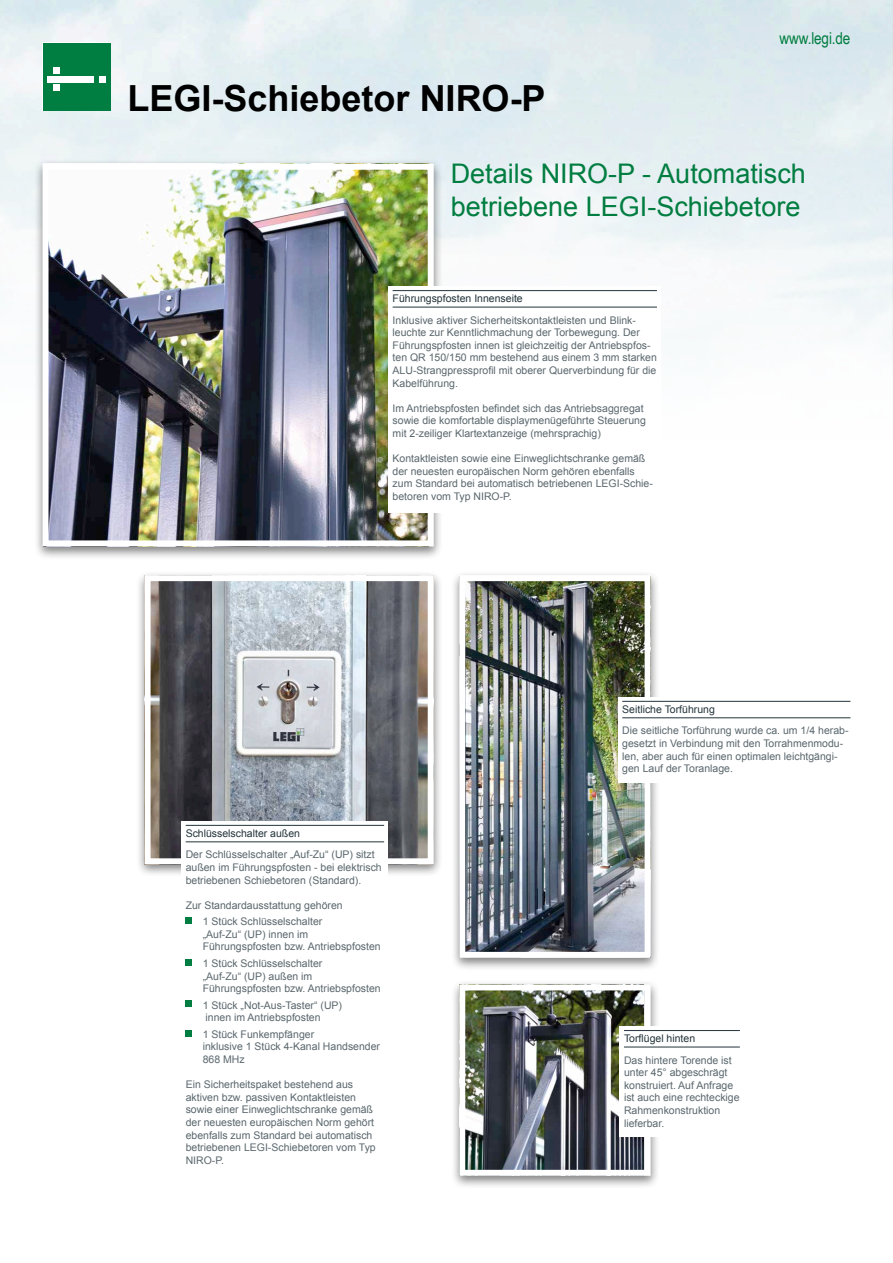
<style>
.page{position:relative;width:893px;height:1263px;background:#fff}
.page>*{position:absolute;margin:0;border:0;box-sizing:border-box;transform-origin:0 0}
.t1{font:700 36px "Arial";color:#000}
.t2{font:27px/32.4px "Arial";color:#007d40}
.t3{font:16.5px "Arial Narrow";letter-spacing:-.01em;color:#007d40}
.t4{font:10.5px/12.6px "Arial";color:#5a676d}
.t5{font:10.5px "Arial";color:#23343a}
</style>
<div class="page">
<div style="left:450px;top:570px;width:210px;height:401px;background:#000;opacity:.5"></div>
<img style="left:466px;top:582px;width:178px;height:369px">
<div style="left:459px;top:575px;width:192px;height:383px;border:6px solid #fff"></div>
<div style="left:136px;top:570px;width:307px;height:308px;background:#000;opacity:.5"></div>
<img style="left:152px;top:582px;width:275px;height:275px">
<div style="left:145px;top:575px;width:289px;height:289px;border:6px solid #fff"></div>
<div style="left:181px;top:821px;width:207px;height:348px;background:#fff"></div>
<hr style="left:186px;top:825px;width:198px;height:1px;background:#23343a">
<hr style="left:186px;top:841px;width:198px;height:1px;background:#23343a">
<div style="left:186px;top:917px;width:6px;height:7px;background:#007d40"></div>
<svg style="left:186px;top:959px;width:6px;height:6px"></svg>
<svg style="left:186px;top:1001px;width:6px;height:6px"></svg>
<svg style="left:186px;top:1030px;width:6px;height:6px"></svg>
<div style="left:618px;top:697px;width:237px;height:85px;background:#fff"></div>
<hr style="left:622px;top:701px;width:228px;height:1px;background:#23343a">
<hr style="left:622px;top:717px;width:228px;height:1px;background:#23343a">
<div style="left:34px;top:159px;width:409px;height:401px;background:#000;opacity:.5"></div>
<img style="left:50px;top:171px;width:377px;height:368px">
<div style="left:43px;top:164px;width:391px;height:382px;border:6px solid #fff"></div>
<div style="left:388px;top:286px;width:273px;height:227px;background:#fff"></div>
<hr style="left:393px;top:290px;width:264px;height:1px;background:#23343a">
<hr style="left:393px;top:307px;width:264px;height:1px;background:#23343a">
<div style="left:450px;top:980px;width:210px;height:209px;background:#000;opacity:.5"></div>
<img style="left:466px;top:991px;width:178px;height:178px">
<div style="left:459px;top:984px;width:192px;height:192px;border:6px solid #fff"></div>
<div style="left:620px;top:1026px;width:124px;height:110px;background:#fff"></div>
<hr style="left:624px;top:1030px;width:116px;height:1px;background:#23343a">
<hr style="left:624px;top:1047px;width:116px;height:1px;background:#23343a">
<div style="left:43px;top:43px;width:68px;height:67px;background:#007d40"></div>
<div style="left:47px;top:76px;width:46px;height:6px;background:#fff"></div>
<div style="left:99px;top:76px;width:7px;height:6px;background:#fff"></div>
<div style="left:53px;top:68px;width:7px;height:6px;background:#fff"></div>
<div style="left:53px;top:84px;width:7px;height:6px;background:#fff"></div>
<h1 class="t1" style="left:128px;top:74px;width:420px">LEGI-Schiebetor NIRO-P</h1>
<h3 class="t3" style="left:780px;top:26px;width:72px">www.legi.de</h3>
<h2 class="t2" style="left:451px;top:158px;width:357px">Details NIRO-P - Automatisch betriebene LEGI-Schiebetore</h2>
<p class="t5" style="left:393px;top:292px;width:132px">Führungspfosten Innenseite</p>
<p class="t4" style="left:393px;top:314px;width:266px">Inklusive aktiver Sicherheitskontaktleisten und Blink&shy;leuchte zur Kenntlichmachung der Torbewegung. Der Führungspfosten innen ist gleichzeitig der Antriebspfos&shy;ten QR 150/150 mm bestehend aus einem 3 mm starken ALU-Strangpressprofil mit oberer Querverbindung für die Kabelführung.</p>
<p class="t4" style="left:393px;top:402px;width:255px">Im Antriebspfosten befindet sich das Antriebsaggregat sowie die komfortable displaymenügeführte Steuerung mit 2-zeiliger Klartextanzeige (mehrsprachig)</p>
<p class="t4" style="left:393px;top:452px;width:262px">Kontaktleisten sowie eine Einweglichtschranke gemäß der neuesten europäischen Norm gehören ebenfalls zum Standard bei automatisch betriebenen LEGI-Schie&shy;betoren vom Typ NIRO-P.</p>
<p class="t5" style="left:186px;top:827px;width:116px">Schlüsselschalter außen</p>
<p class="t4" style="left:186px;top:848px;width:198px">Der Schlüsselschalter „Auf-Zu“ (UP) sitzt außen im Führungspfosten - bei elektrisch betriebenen Schiebetoren (Standard).</p>
<p class="t4" style="left:186px;top:897px;width:159px;line-height:16.5px;text-align:center">Zur Standardausstattung gehören<br>1 Stück Schlüsselschalter</p>
<p class="t4" style="left:203px;top:928px;width:180px">„Auf-Zu“ (UP) innen im<br>Führungspfosten bzw. Antriebspfosten</p>
<p class="t4" style="left:203px;top:957px;width:180px">1 Stück Schlüsselschalter<br>„Auf-Zu“ (UP) außen im<br>Führungspfosten bzw. Antriebspfosten</p>
<p class="t4" style="left:203px;top:999px;width:141px">1 Stück „Not-Aus-Taster“ (UP) innen im Antriebspfosten</p>
<p class="t4" style="left:203px;top:1028px;width:179px">1 Stück Funkempfänger<br>inklusive 1 Stück 4-Kanal Handsender<br>868 MHz</p>
<p class="t4" style="left:186px;top:1078px;width:192px">Ein Sicherheitspaket bestehend aus aktiven bzw. passiven Kontaktleisten sowie einer Einweglichtschranke gemäß der neuesten europäischen Norm gehört ebenfalls zum Standard bei automatisch betriebenen LEGI-Schiebetoren vom Typ NIRO-P.</p>
<p class="t5" style="left:622px;top:703px;width:94px">Seitliche Torführung</p>
<p class="t4" style="left:622px;top:724px;width:228px">Die seitliche Torführung wurde ca. um 1/4 herab&shy;gesetzt in Verbindung mit den Torrahmenmodu&shy;len, aber auch für einen optimalen leichtgängi&shy;gen Lauf der Toranlage.</p>
<p class="t5" style="left:624px;top:1032px;width:73px">Torflügel hinten</p>
<p class="t4" style="left:624px;top:1053px;width:117px">Das hintere Torende ist unter 45° abgeschrägt konstruiert. Auf Anfrage ist auch eine rechteckige<br>Rahmenkonstruktion lieferbar.</p>
</div>
